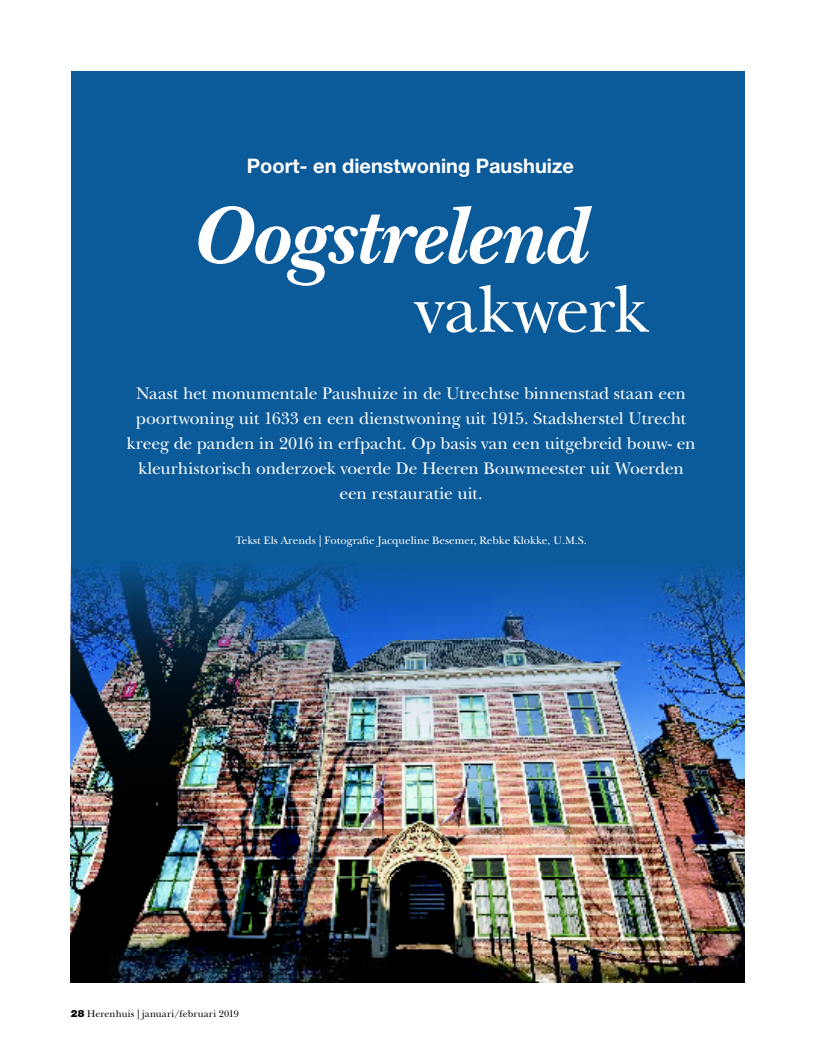
<style>
.page{position:relative;width:815px;height:1053px;background:#fff}
.page>*{position:absolute;margin:0;border:0;box-sizing:border-box;transform-origin:0 0}
.t1{font:italic 700 85px "New Baskerville Std";color:#fff}
.t2{font:68.75px "New Baskerville Std";letter-spacing:-.015em;color:#fff}
.t3{font:700 20px "Helvetica Neue LT Std";color:#fff}
.t4{font:17.5px/25px "New Baskerville Std";letter-spacing:-.01em;color:#fff;text-align:center}
.t5{font:11.25px "New Baskerville Std";color:#fff}
.t6{font:10px "New Baskerville Std";letter-spacing:.015em;color:#000}
.s1{font-family:"Helvetica Neue LT Std";font-weight:900}
</style>
<div class="page">
<div style="left:71px;top:71px;width:673px;height:910px;background:#0b5a9a"></div>
<img style="left:71px;top:566px;width:673px;height:415px">
<p class="t3" style="left:247px;top:154px;width:329px">Poort- en dienstwoning Paushuize</p>
<h1 class="t1" style="left:192px;top:186px;width:396px">Oogstrelend</h1>
<h2 class="t2" style="left:415px;top:269px;width:236px">vakwerk</h2>
<p class="t4" style="left:126px;top:380px;width:571px">Naast het monumentale Paushuize in de Utrechtse binnenstad staan een poortwoning uit 1633 en een dienstwoning uit 1915. Stadsherstel Utrecht kreeg de panden in 2016 in erfpacht. Op basis van een uitgebreid bouw- en kleurhistorisch onderzoek voerde De Heeren Bouwmeester uit Woerden een restauratie uit.</p>
<p class="t5" style="left:235px;top:534px;width:353px">Tekst Els Arends | Fotografie Jacqueline Besemer, Rebke Klokke, U.M.S.</p>
<p class="t6" style="left:71px;top:1007px;width:170px"><span class="s1">28</span> Herenhuis | januari/februari 2019</p>
</div>
